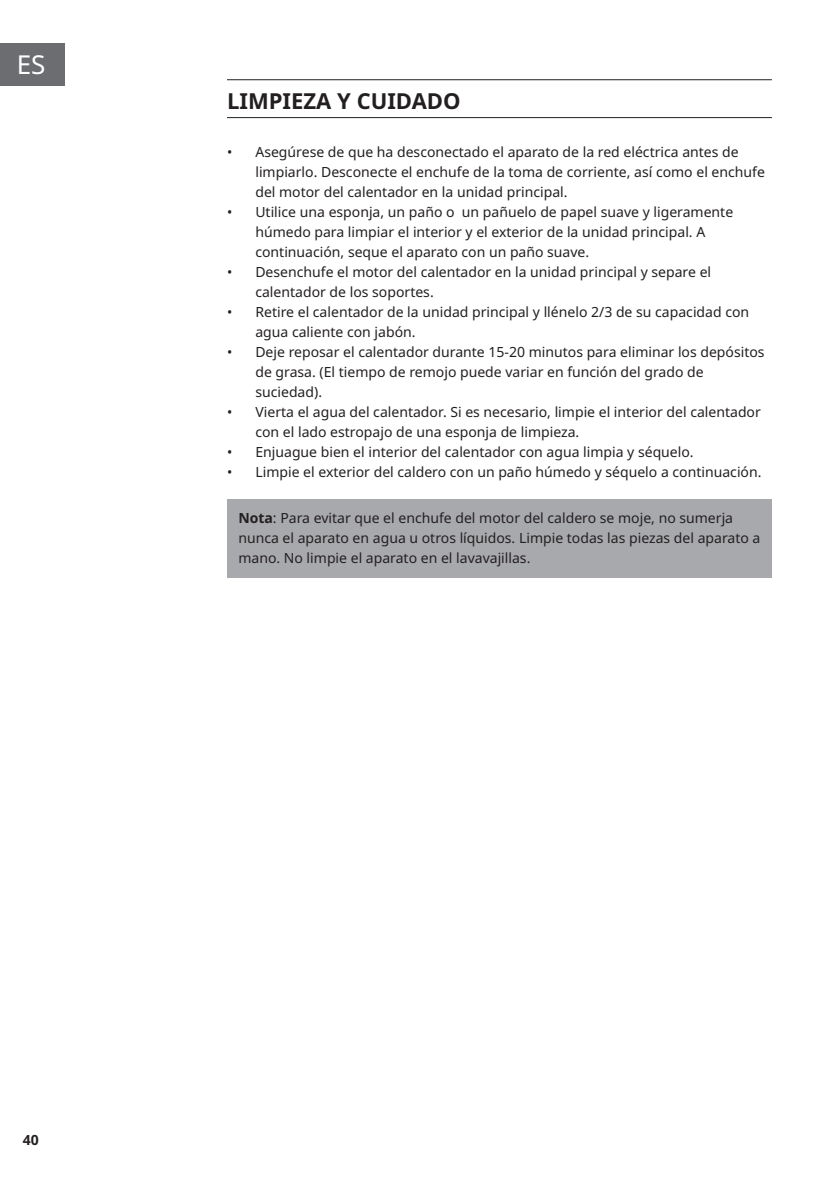
<style>
.page{position:relative;width:840px;height:1191px;background:#fff}
.page>*{position:absolute;margin:0;border:0;box-sizing:border-box;transform-origin:0 0}
.t1{font:26px "Noto Sans";color:#fff}
.t2{font:700 22px "Noto Sans";color:#231f20}
.t3{font:14px/20px "Noto Sans";color:#231f20}
.t4{font:700 14px "Noto Sans";color:#231f20}
.s1{font-weight:700}
</style>
<div class="page">
<div style="left:0;top:43px;width:65px;height:42px;background:#6c6d70"></div>
<hr style="left:227px;top:79px;width:544px;height:1px;background:#231f20">
<hr style="left:227px;top:117px;width:544px;height:1px;background:#231f20">
<div style="left:227px;top:499px;width:544px;height:79px;background:#a8a9ad"></div>
<h1 class="t1" style="left:17px;top:46px;width:30px">ES</h1>
<h2 class="t2" style="left:227px;top:85px;width:235px">LIMPIEZA Y CUIDADO</h2>
<p class="t3" style="left:255px;top:142px;width:510px;text-indent:-28px">• Asegúrese de que ha desconectado el aparato de la red eléctrica antes de limpiarlo. Desconecte el enchufe de la toma de corriente, así como el enchufe del motor del calentador en la unidad principal.</p>
<p class="t3" style="left:255px;top:202px;width:479px;text-indent:-28px">• Utilice una esponja, un paño o un pañuelo de papel suave y ligeramente húmedo para limpiar el interior y el exterior de la unidad principal. A continuación, seque el aparato con un paño suave.</p>
<p class="t3" style="left:255px;top:262px;width:457px;text-indent:-28px">• Desenchufe el motor del calentador en la unidad principal y separe el calentador de los soportes.</p>
<p class="t3" style="left:255px;top:302px;width:495px;text-indent:-28px">• Retire el calentador de la unidad principal y llénelo 2/3 de su capacidad con agua caliente con jabón.</p>
<p class="t3" style="left:255px;top:342px;width:510px;text-indent:-28px">• Deje reposar el calentador durante 15-20 minutos para eliminar los depósitos de grasa. (El tiempo de remojo puede variar en función del grado de suciedad).</p>
<p class="t3" style="left:255px;top:402px;width:506px;text-indent:-28px">• Vierta el agua del calentador. Si es necesario, limpie el interior del calentador con el lado estropajo de una esponja de limpieza.</p>
<p class="t3" style="left:227px;top:442px;width:468px">• Enjuague bien el interior del calentador con agua limpia y séquelo.</p>
<p class="t3" style="left:227px;top:462px;width:535px">• Limpie el exterior del caldero con un paño húmedo y séquelo a continuación.</p>
<p class="t3" style="left:238px;top:508px;width:523px"><span class="s1">Nota</span>: Para evitar que el enchufe del motor del caldero se moje, no sumerja nunca el aparato en agua u otros líquidos. Limpie todas las piezas del aparato a mano. No limpie el aparato en el lavavajillas.</p>
<p class="t4" style="left:23px;top:1130px;width:18px">40</p>
</div>
